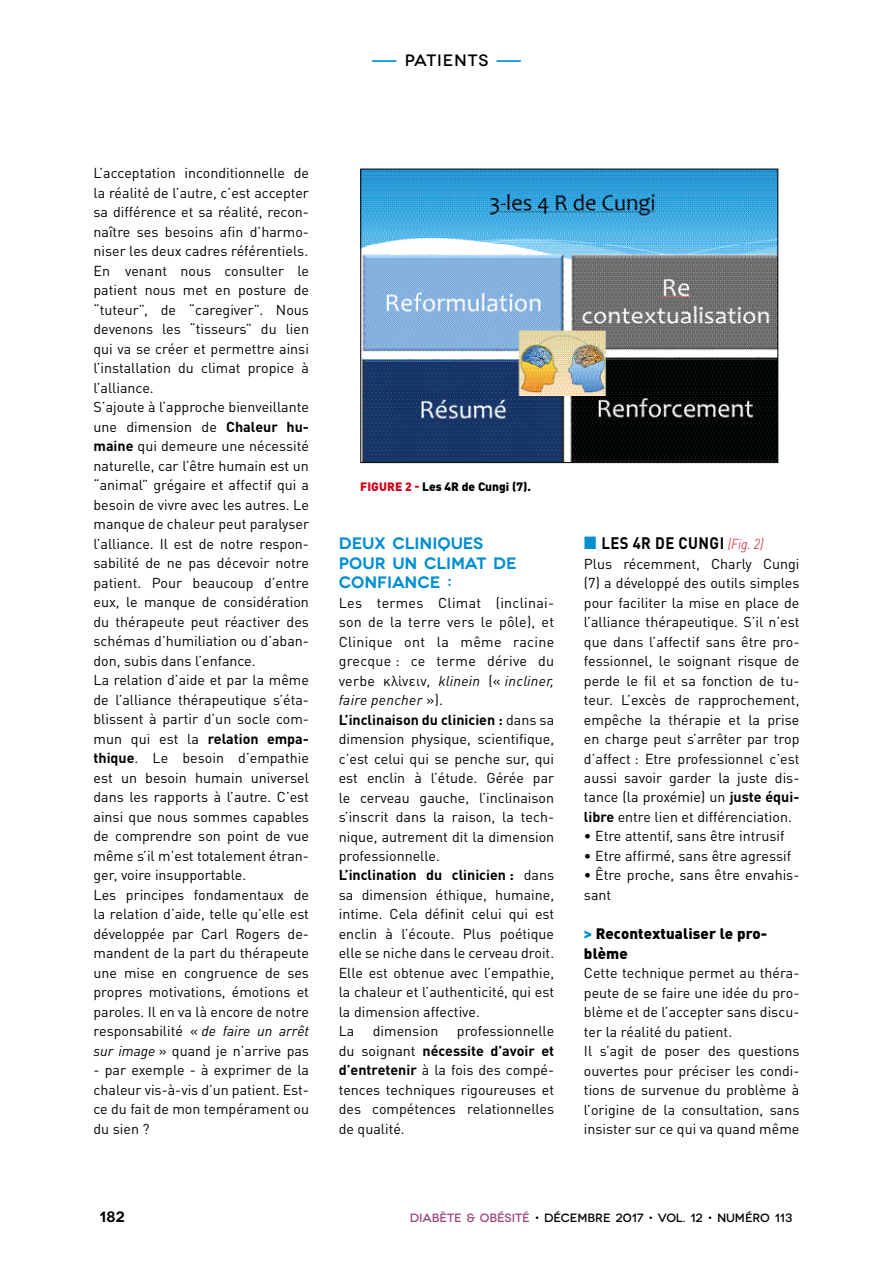
<style>
.page{position:relative;width:893px;height:1263px;background:#fff}
.page>*{position:absolute;margin:0;border:0;box-sizing:border-box;transform-origin:0 0}
.t1{font:600 16.5px/19.5px "Novecentowide";color:#008fd1}
.t2{font:700 16.5px "DIN Pro";letter-spacing:.03em;color:#000;scale:.9 1}
.t3{font:500 16.5px "Novecentowide";letter-spacing:.05em;color:#000}
.t4{font:900 15px/19.5px "DIN Pro";letter-spacing:.01em;color:#000}
.t5{font:600 15px "Novecentowide";color:#000}
.t6{font:14.25px/19.5px "DIN Pro";color:#000}
.t7{font:500 12px "Novecentowide";letter-spacing:-.005em;color:#000}
.t8{font:900 12px "DIN Pro";color:#000}
.s1{font-weight:700}
.s2{font-style:italic}
.s3{color:#d10019}
.s4{color:#008fd1}
.s5{font-weight:300;font-style:italic;font-size:14.25px;color:#d10019}
.s6{color:#9d4280}
.s7{color:#fff}
</style>
<div class="page">
<hr style="left:372px;top:60px;width:24px;height:2px;background:#008fd1">
<hr style="left:497px;top:60px;width:24px;height:2px;background:#008fd1">
<img style="left:362px;top:171px;width:414px;height:290px">
<div style="left:360px;top:169px;width:418px;height:294px;border:1px solid #000"></div>
<p class="t3" style="left:405px;top:51px;width:85px">PATIENTS</p>
<p class="t6" style="left:94px;top:162px;width:217px">L’acceptation inconditionnelle de la réalité de l’autre, c’est accepter sa différence et sa réalité, recon&shy;naître ses besoins afin d’harmo&shy;niser les deux cadres référentiels.<br>En venant nous consulter le patient nous met en posture de “tuteur”, de “caregiver”. Nous devenons les “tisseurs” du lien qui va se créer et permettre ainsi l’installation du climat propice à l’alliance.<br>S’ajoute à l’approche bienveillante une dimension de <span class="s1">Chaleur hu&shy;maine</span> qui demeure une nécessité naturelle, car l’être humain est un “animal” grégaire et affectif qui a besoin de vivre avec les autres. Le manque de chaleur peut paralyser l’alliance. Il est de notre respon&shy;sabilité de ne pas décevoir notre patient. Pour beaucoup d’entre eux, le manque de considération du thérapeute peut réactiver des schémas d’humiliation ou d’aban&shy;don, subis dans l’enfance.<br>La relation d’aide et par la même de l’alliance thérapeutique s’éta&shy;blissent à partir d’un socle com&shy;mun qui est la <span class="s1">relation empa&shy;thique</span>. Le besoin d’empathie est un besoin humain universel dans les rapports à l’autre. C’est ainsi que nous sommes capables de comprendre son point de vue même s’il m’est totalement étran&shy;ger, voire insupportable.<br>Les principes fondamentaux de la relation d’aide, telle qu’elle est développée par Carl Rogers de&shy;mandent de la part du thérapeute une mise en congruence de ses propres motivations, émotions et paroles. Il en va là encore de notre responsabilité « <span class="s2">de faire un arrêt sur image</span> » quand je n’arrive pas</p>
<p class="t6" style="left:94px;top:1059px;width:217px;text-align:justify">- par exemple - à exprimer de la chaleur vis-à-vis d’un patient. Est&shy;ce du fait de mon tempérament ou du sien ?</p>
<p class="t8" style="left:360px;top:476px;width:172px"><span class="s3">FIGURE 2 -</span> Les 4R de Cungi (7).</p>
<p class="t1" style="left:339px;top:534px;width:180px">DEUX CLINIQUES<br>POUR UN CLIMAT DE<br>CONFIANCE :</p>
<p class="t6" style="left:339px;top:591px;width:217px">Les termes Climat (inclinai&shy;son de la terre vers le pôle), et<br>Clinique ont la même racine grecque : ce terme dérive du verbe κλίνειν, <span class="s2">klinein</span> (« <span class="s2">incliner, faire pencher</span> »).<br><span class="s1">L’inclinaison du clinicien :</span> dans sa dimension physique, scientifique, c’est celui qui se penche sur, qui est enclin à l’étude. Gérée par le cerveau gauche, l’inclinaison s’inscrit dans la raison, la tech&shy;nique, autrement dit la dimension professionnelle.<br><span class="s1">L’inclination du clinicien :</span> dans sa dimension éthique, humaine, intime. Cela définit celui qui est enclin à l’écoute. Plus poétique elle se niche dans le cerveau droit.<br>Elle est obtenue avec l’empathie, la chaleur et l’authenticité, qui est la dimension affective.<br>La</p>
<p class="t6" style="left:339px;top:1020px;width:217px;text-align:justify;text-indent:118px">professionnelle du soignant <span class="s1">nécessite d’avoir et d’entretenir</span> à la fois des compé&shy;tences techniques rigoureuses et des compétences relationnelles de qualité.</p>
<p class="t6" style="left:373px;top:1020px;width:67px">dimension</p>
<p class="t2" style="left:584px;top:529px;width:201px"><span class="s4">■</span> LES 4R DE CUNGI <span class="s5">(Fig. 2)</span></p>
<p class="t6" style="left:584px;top:552px;width:217px;text-align:justify">Plus récemment, Charly Cungi (7) a développé des outils simples pour faciliter la mise en place de l’alliance thérapeutique. S’il n’est que dans l’affectif sans être pro&shy;fessionnel, le soignant risque de perde le fil et sa fonction de tu&shy;teur. L’excès de rapprochement, empêche la thérapie et la prise en charge peut s’arrêter par trop d’affect : Etre professionnel c’est aussi savoir garder la juste dis&shy;tance (la proxémie) un <span class="s1">juste équi&shy;libre</span> entre lien et différenciation.</p>
<p class="t6" style="left:584px;top:825px;width:202px">• Etre attentif, sans être intrusif</p>
<p class="t6" style="left:584px;top:845px;width:209px">• Etre affirmé, sans être agressif</p>
<p class="t6" style="left:584px;top:864px;width:217px">• Être proche, sans être envahis&shy;sant</p>
<p class="t4" style="left:584px;top:922px;width:185px"><span class="s4">&gt;</span> Recontextualiser le pro&shy;blème</p>
<p class="t6" style="left:584px;top:962px;width:217px">Cette technique permet au théra&shy;peute de se faire une idée du pro&shy;blème et de l’accepter sans discu&shy;ter la réalité du patient.<br>Il s’agit de poser des questions ouvertes pour préciser les condi&shy;tions de survenue du problème à l’origine de la consultation, sans insister sur ce qui va quand même</p>
<p class="t5" style="left:100px;top:1207px;width:27px">182</p>
<p class="t7" style="left:410px;top:1210px;width:391px"><span class="s6">DIABÈTE &amp; OBÉSITÉ</span> • DÉCEMBRE 2017 • VOL. 12 • NUMÉRO 113<span class="s7">3</span></p>
</div>
